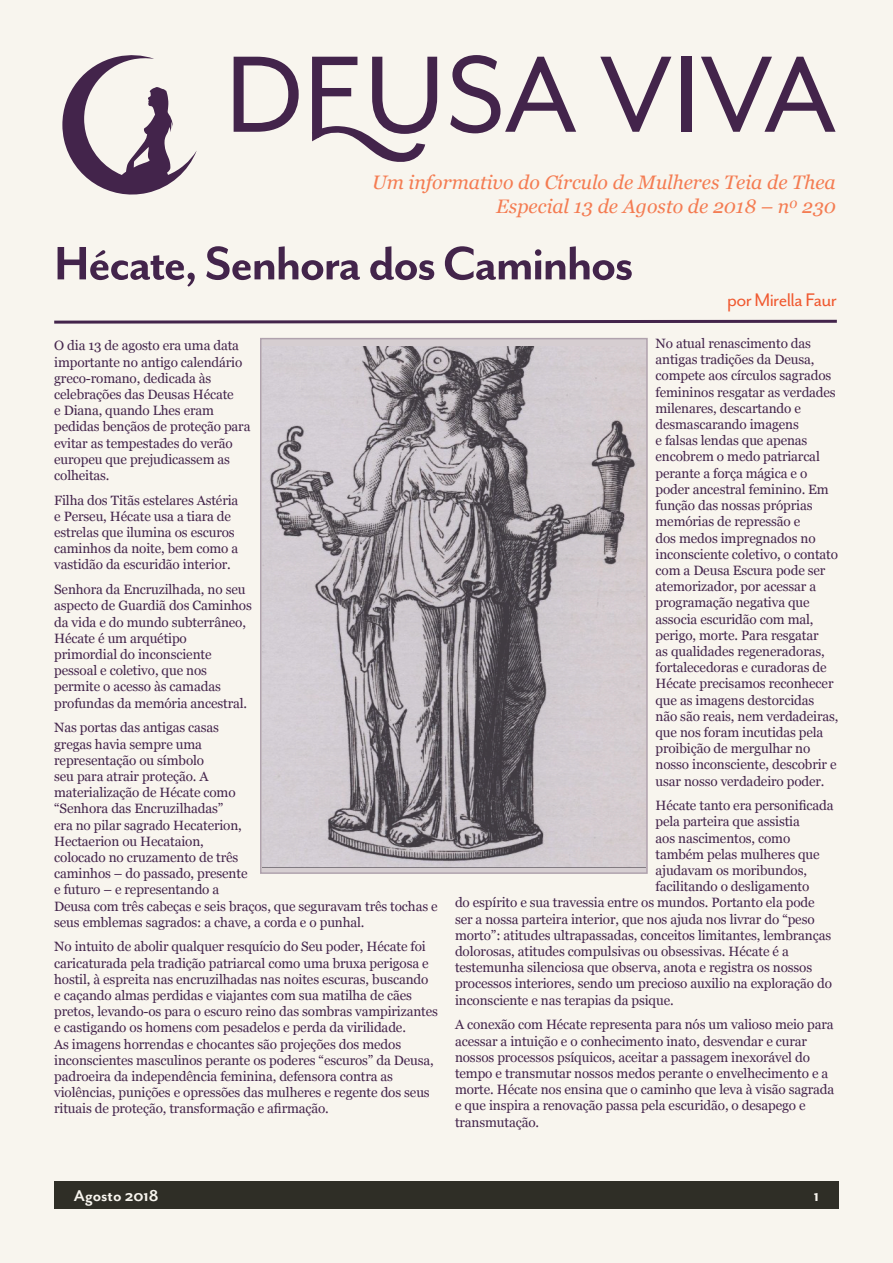
<style>
.page{position:relative;width:893px;height:1263px;background:#f8f5ee}
.page>*{position:absolute;margin:0;border:0;box-sizing:border-box;transform-origin:0 0}
.titulo_artigo{font:700 54px "Mr Eaves San OT";letter-spacing:-.035em;color:#43244b}
.subtitulo_artigo{font:21px "Mr Eaves San OT";letter-spacing:-.03em;color:#f05930}
.subtitulo_capa{font:italic 19.5px "Georgia";color:#f47c52}
.t1{font:700 18px "Mr Eaves San OT";color:#f8f5ee}
.corpo_artigo{font:13.5px/16.2px "Georgia";letter-spacing:-.01em;color:#43244b}
</style>
<div class="page">
<div style="left:54px;top:1181px;width:785px;height:28px;background:#2f2e26"></div>
<svg style="left:260px;top:338px;width:388px;height:536px;background:#aaa4aa"></svg>
<svg style="left:234px;top:57px;width:65px;height:75px;background:#ad9eaa"></svg>
<svg style="left:312px;top:57px;width:125px;height:106px;background:#c0b4bc"></svg>
<svg style="left:450px;top:55px;width:126px;height:78px;background:#bfb3bb"></svg>
<svg style="left:600px;top:57px;width:71px;height:75px;background:#c9bec3"></svg>
<div style="left:681px;top:57px;width:10px;height:75px;background:#43244b"></div>
<svg style="left:701px;top:57px;width:134px;height:75px;background:#c1b6bd"></svg>
<svg style="left:51px;top:318px;width:789px;height:7px;background:#aa9ba8"></svg>
<svg style="left:62px;top:54px;width:135px;height:144px;background:#bdb1b9"></svg>
<p class="subtitulo_capa" style="left:372px;top:168px;width:465px">Um informativo do Círculo de Mulheres Teia de Thea</p>
<p class="subtitulo_capa" style="left:496px;top:192px;width:341px">Especial 13 de Agosto de 2018 – n<sup>o</sup> 230</p>
<p class="titulo_artigo" style="left:54px;top:233px;width:581px">Hécate, Senhora dos Caminhos</p>
<p class="subtitulo_artigo" style="left:727px;top:288px;width:111px">por Mirella Faur</p>
<p class="corpo_artigo" style="left:655px;top:335px;width:184px">No atual renascimento das antigas tradições da Deusa, compete aos círculos sagrados femininos resgatar as verdades milenares, descartando e desmascarando imagens<br>e falsas lendas que apenas encobrem o medo patriarcal perante a força mágica e o poder ancestral feminino. Em função das nossas próprias memórias de repressão e<br>dos medos impregnados no inconsciente coletivo, o contato com a Deusa Escura pode ser atemorizador, por acessar a programação negativa que associa escuridão com mal, perigo, morte. Para resgatar<br>as qualidades regeneradoras, fortalecedoras e curadoras de<br>Hécate precisamos reconhecer que as imagens destorcidas não são reais, nem verdadeiras, que nos foram incutidas pela proibição de mergulhar no nosso inconsciente, descobrir e usar nosso verdadeiro poder.</p>
<p class="corpo_artigo" style="left:655px;top:797px;width:180px">Hécate tanto era personificada</p>
<p class="corpo_artigo" style="left:655px;top:813px;width:146px">pela parteira que assistia</p>
<p class="corpo_artigo" style="left:655px;top:829px;width:136px">aos nascimentos, como</p>
<p class="corpo_artigo" style="left:655px;top:845px;width:166px">também pelas mulheres que</p>
<p class="corpo_artigo" style="left:655px;top:862px;width:153px">ajudavam os moribundos,</p>
<p class="corpo_artigo" style="left:655px;top:878px;width:155px">facilitando o desligamento</p>
<p class="corpo_artigo" style="left:455px;top:894px;width:361px">do espírito e sua travessia entre os mundos. Portanto ela pode</p>
<p class="corpo_artigo" style="left:455px;top:910px;width:361px">ser a nossa parteira interior, que nos ajuda nos livrar do “peso</p>
<p class="corpo_artigo" style="left:455px;top:926px;width:378px">morto”: atitudes ultrapassadas, conceitos limitantes, lembranças</p>
<p class="corpo_artigo" style="left:455px;top:943px;width:335px">dolorosas, atitudes compulsivas ou obsessivas. Hécate é a</p>
<p class="corpo_artigo" style="left:455px;top:959px;width:359px">testemunha silenciosa que observa, anota e registra os nossos</p>
<p class="corpo_artigo" style="left:455px;top:975px;width:379px">processos interiores, sendo um precioso auxilio na exploração do</p>
<p class="corpo_artigo" style="left:455px;top:991px;width:220px">inconsciente e nas terapias da psique.</p>
<p class="corpo_artigo" style="left:455px;top:1016px;width:381px">A conexão com Hécate representa para nós um valioso meio para acessar a intuição e o conhecimento inato, desvendar e curar nossos processos psíquicos, aceitar a passagem inexorável do tempo e transmutar nossos medos perante o envelhecimento e a morte. Hécate nos ensina que o caminho que leva à visão sagrada e que inspira a renovação passa pela escuridão, o desapego e transmutação.</p>
<p class="corpo_artigo" style="left:54px;top:337px;width:198px">O dia 13 de agosto era uma data importante no antigo calendário greco-romano, dedicada às celebrações das Deusas Hécate<br>e Diana, quando Lhes eram pedidas bençãos de proteção para evitar as tempestades do verão europeu que prejudicassem as colheitas.</p>
<p class="corpo_artigo" style="left:54px;top:491px;width:186px">Filha dos Titãs estelares Astéria e Perseu, Hécate usa a tiara de estrelas que ilumina os escuros caminhos da noite, bem como a vastidão da escuridão interior.</p>
<p class="corpo_artigo" style="left:54px;top:581px;width:199px">Senhora da Encruzilhada, no seu aspecto de Guardiã dos Caminhos da vida e do mundo subterrâneo,<br>Hécate é um arquétipo primordial do inconsciente pessoal e coletivo, que nos permite o acesso às camadas profundas da memória ancestral.</p>
<p class="corpo_artigo" style="left:54px;top:719px;width:385px">Nas portas das antigas casas<br>gregas havia sempre uma<br>representação ou símbolo<br>seu para atrair proteção. A<br>materialização de Hécate como<br>“Senhora das Encruzilhadas”<br>era no pilar sagrado Hecaterion,<br>Hectaerion ou Hecataion,<br>colocado no cruzamento de três<br>caminhos – do passado, presente<br>e futuro – e representando a<br>Deusa com três cabeças e seis braços, que seguravam três tochas e seus emblemas sagrados: a chave, a corda e o punhal.</p>
<p class="corpo_artigo" style="left:54px;top:938px;width:385px">No intuito de abolir qualquer resquício do Seu poder, Hécate foi caricaturada pela tradição patriarcal como uma bruxa perigosa e hostil, à espreita nas encruzilhadas nas noites escuras, buscando e caçando almas perdidas e viajantes com sua matilha de cães pretos, levando-os para o escuro reino das sombras vampirizantes e castigando os homens com pesadelos e perda da virilidade.<br>As imagens horrendas e chocantes são projeções dos medos inconscientes masculinos perante os poderes “escuros” da Deusa, padroeira da independência feminina, defensora contra as violências, punições e opressões das mulheres e regente dos seus rituais de proteção, transformação e afirmação.</p>
<h3 class="t1" style="left:74px;top:1185px;width:86px">Agosto 2018</h3>
<h3 class="t1" style="left:814px;top:1185px;width:7px">1</h3>
</div>
